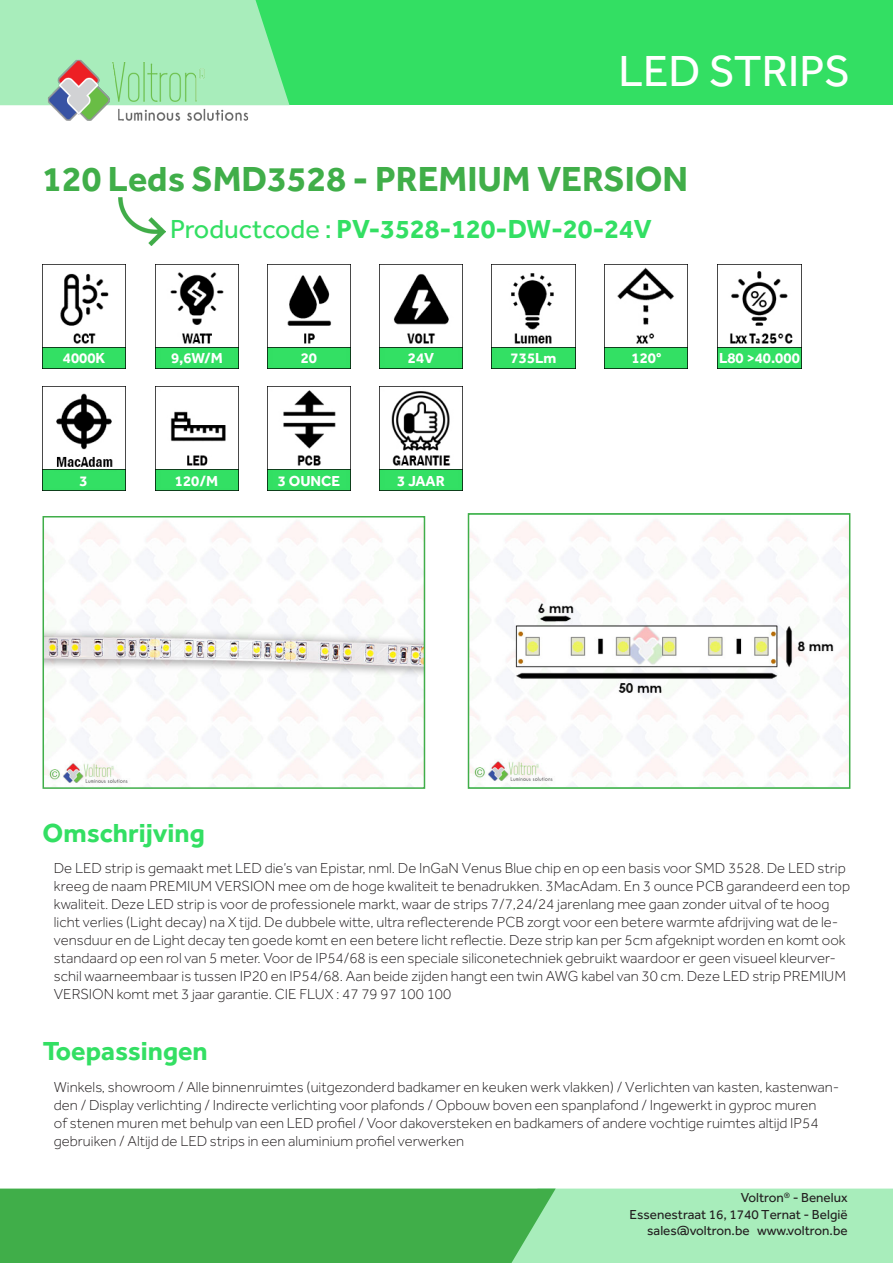
<style>
.page{position:relative;width:893px;height:1263px;background:#fff}
.page>*{position:absolute;margin:0;border:0;box-sizing:border-box;transform-origin:0 0}
.t1{font:45px "Effra";color:#fff}
.t2{font:700 36px "Effra";color:#40ae49}
.t3{font:700 27px "Effra";color:#33df63}
.t4{font:300 15px/18px "Effra";color:#231f20}
.t5{font:700 15px "Effra";color:#fff}
.t6{font:13.5px/16.2px "Effra";color:#231f20;text-align:right}
.s1{font-weight:400}
</style>
<div class="page">
<img style="left:46px;top:521px;width:376px;height:265px">
<div style="left:43px;top:516px;width:382px;height:273px;border:2px solid #40ae49"></div>
<img style="left:471px;top:520px;width:376px;height:266px">
<div style="left:468px;top:513px;width:382px;height:276px;border:2px solid #40ae49"></div>
<div style="left:0;top:0;width:893px;height:105px;background:#33df63"></div>
<svg style="left:0;top:0;width:289px;height:105px;background:#9debb2"></svg>
<div style="left:556px;top:1188px;width:337px;height:75px;background:#a8edbb"></div>
<div style="left:0;top:1188px;width:556px;height:75px;background:#40ae49"></div>
<img style="left:43px;top:54px;width:224px;height:66px">
<img style="left:43px;top:264px;width:83px;height:104px">
<img style="left:267px;top:264px;width:84px;height:104px">
<img style="left:492px;top:264px;width:83px;height:104px">
<img style="left:380px;top:264px;width:83px;height:104px">
<img style="left:155px;top:264px;width:84px;height:104px">
<img style="left:604px;top:264px;width:84px;height:104px">
<img style="left:43px;top:386px;width:83px;height:105px">
<img style="left:119px;top:197px;width:46px;height:48px">
<img style="left:155px;top:386px;width:84px;height:105px">
<img style="left:267px;top:386px;width:84px;height:105px">
<img style="left:379px;top:386px;width:84px;height:105px">
<img style="left:718px;top:264px;width:83px;height:104px">
<h1 class="t1" style="left:619px;top:45px;width:233px">LED STRIPS</h1>
<h2 class="t2" style="left:43px;top:157px;width:647px">120 Leds SMD3528 - PREMIUM VERSION</h2>
<p class="t5" style="left:63px;top:349px;width:44px">4000K</p>
<p class="t5" style="left:79px;top:471px;width:10px">3</p>
<h3 class="t3" style="left:170px;top:212px;width:483px"><span class="s1">Productcode :</span> PV-3528-120-DW-20-24V</h3>
<p class="t5" style="left:171px;top:349px;width:53px">9,6W/M</p>
<p class="t5" style="left:301px;top:349px;width:18px">20</p>
<p class="t5" style="left:408px;top:349px;width:28px">24V</p>
<p class="t5" style="left:511px;top:349px;width:47px">735Lm</p>
<p class="t5" style="left:631px;top:349px;width:31px">120°</p>
<p class="t5" style="left:175px;top:471px;width:45px">120/M</p>
<p class="t5" style="left:278px;top:471px;width:64px">3 OUNCE</p>
<p class="t5" style="left:397px;top:471px;width:49px">3 JAAR</p>
<p class="t5" style="left:719px;top:349px;width:82px">L80 &gt;40.000</p>
<h3 class="t3" style="left:43px;top:816px;width:164px">Omschrijving</h3>
<p class="t4" style="left:54px;top:859px;width:798px">De LED strip is gemaakt met LED die’s van Epistar, nml. De InGaN Venus Blue chip en op een basis voor SMD 3528. De LED strip kreeg de naam PREMIUM VERSION mee om de hoge kwaliteit te benadrukken. 3MacAdam. En 3 ounce PCB garandeerd een top kwaliteit. Deze LED strip is voor de professionele markt, waar de strips 7/7,24/24 jarenlang mee gaan zonder uitval of te hoog licht verlies (Light decay) na X tijd. De dubbele witte, ultra reflecterende PCB zorgt voor een betere warmte afdrijving wat de le&shy;vensduur en de Light decay ten goede komt en een betere licht reflectie. Deze strip kan per 5cm afgeknipt worden en komt ook standaard op een rol van 5 meter. Voor de IP54/68 is een speciale siliconetechniek gebruikt waardoor er geen visueel kleurver&shy;schil waarneembaar is tussen IP20 en IP54/68. Aan beide zijden hangt een twin AWG kabel van 30 cm. Deze LED strip PREMIUM VERSION komt met 3 jaar garantie. CIE FLUX : 47 79 97 100 100</p>
<h3 class="t3" style="left:43px;top:1035px;width:167px">Toepassingen</h3>
<p class="t4" style="left:54px;top:1077px;width:787px">Winkels, showroom / Alle binnenruimtes (uitgezonderd badkamer en keuken werk vlakken) / Verlichten van kasten, kastenwan&shy;den / Display verlichting / Indirecte verlichting voor plafonds / Opbouw boven een spanplafond / Ingewerkt in gyproc muren<br>of stenen muren met behulp van een LED profiel / Voor dakoversteken en badkamers of andere vochtige ruimtes altijd IP54 gebruiken / Altijd de LED strips in een aluminium profiel verwerken</p>
<p class="t6" style="left:630px;top:1190px;width:219px">Voltron<sup>®</sup> - Benelux<br>Essenestraat 16, 1740 Ternat - België sales@voltron.be www.voltron.be</p>
</div>
